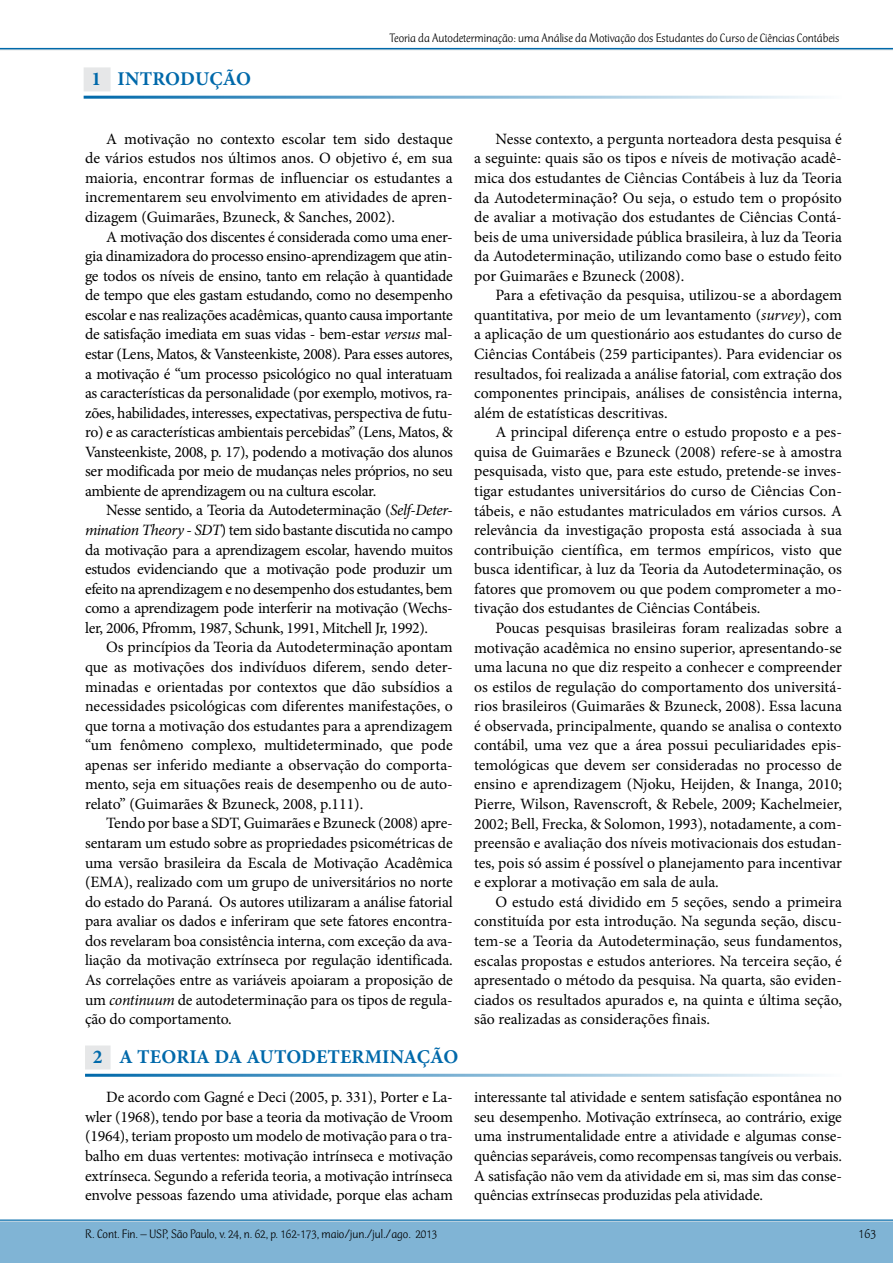
<style>
.page{position:relative;width:893px;height:1263px;background:#fff}
.page>*{position:absolute;margin:0;border:0;box-sizing:border-box;transform-origin:0 0}
.t1{font:700 19.5px "Minion Pro";letter-spacing:.005em;color:#0069aa}
.t2{font:15.75px/19.5px "Minion Pro";letter-spacing:-.005em;color:#000;text-align:justify}
.t3{font:300 13.5px "CT Mercurius Std";color:#000}
.t4{font:300 12.75px "CT Mercurius Std";color:#000}
.s1{font-style:italic}
</style>
<div class="page">
<hr style="left:0;top:49px;width:893px;height:1px;background:#e6e7e8">
<hr style="left:0;top:48px;width:893px;height:1px;background:#0069aa">
<div style="left:0;top:1221px;width:893px;height:42px;background:#80b4d5"></div>
<hr style="left:0;top:1219px;width:893px;height:2px;background:#3387bb">
<div style="left:84px;top:67px;width:27px;height:24px;background:#e6e7e8"></div>
<div style="left:85px;top:1045px;width:26px;height:24px;background:#e6e7e8"></div>
<p class="t1" style="left:91px;top:65px;width:63px">1 INTRO</p>
<p class="t1" style="left:180px;top:65px;width:68px">DUÇÃO</p>
<p class="t4" style="left:390px;top:32px;width:451px">Teoria da Autodeterminação: uma Análise da Motivação dos Estudantes do Curso de Ciências Contábeis</p>
<p class="t2" style="left:85px;top:129px;width:369px;text-indent:21px">A motivação no contexto escolar tem sido destaque de vários estudos nos últimos anos. O objetivo é, em sua maioria, encontrar formas de influenciar os estudantes a incrementarem seu envolvimento em atividades de apren&shy;dizagem (Guimarães, Bzuneck, &amp; Sanches, 2002).</p>
<p class="t2" style="left:85px;top:227px;width:369px;text-indent:21px">A motivação dos discentes é considerada como uma ener&shy;gia dinamizadora do processo ensino-aprendizagem que atin&shy;ge todos os níveis de ensino, tanto em relação à quantidade de tempo que eles gastam estudando, como no desempenho escolar e nas realizações acadêmicas, quanto causa importante de satisfação imediata em suas vidas - bem-estar <span class="s1">versus</span> mal&shy;estar (Lens, Matos, &amp; Vansteenkiste, 2008). Para esses autores, a motivação é “um processo psicológico no qual interatuam as características da personalidade (por exemplo, motivos, ra&shy;zões, habilidades, interesses, expectativas, perspectiva de futu&shy;ro) e as características ambientais percebidas” (Lens, Matos, &amp; Vansteenkiste, 2008, p. 17), podendo a motivação dos alunos ser modificada por meio de mudanças neles próprios, no seu ambiente de aprendizagem ou na cultura escolar.</p>
<p class="t2" style="left:85px;top:501px;width:369px;text-indent:21px">Nesse sentido, a Teoria da Autodeterminação (<span class="s1">Self-Deter&shy;mination Theory - SDT</span>) tem sido bastante discutida no campo da motivação para a aprendizagem escolar, havendo muitos estudos evidenciando que a motivação pode produzir um efeito na aprendizagem e no desempenho dos estudantes, bem como a aprendizagem pode interferir na motivação (Wechs&shy;ler, 2006, Pfromm, 1987, Schunk, 1991, Mitchell Jr, 1992).</p>
<p class="t2" style="left:85px;top:638px;width:369px;text-indent:21px">Os princípios da Teoria da Autodeterminação apontam que as motivações dos indivíduos diferem, sendo deter&shy;minadas e orientadas por contextos que dão subsídios a necessidades psicológicas com diferentes manifestações, o que torna a motivação dos estudantes para a aprendizagem “um fenômeno complexo, multideterminado, que pode apenas ser inferido mediante a observação do comporta&shy;mento, seja em situações reais de desempenho ou de auto&shy;relato” (Guimarães &amp; Bzuneck, 2008, p.111).</p>
<p class="t2" style="left:85px;top:814px;width:369px;text-indent:21px">Tendo por base a SDT, Guimarães e Bzuneck (2008) apre&shy;sentaram um estudo sobre as propriedades psicométricas de uma versão brasileira da Escala de Motivação Acadêmica (EMA), realizado com um grupo de universitários no norte do estado do Paraná. Os autores utilizaram a análise fatorial para avaliar os dados e inferiram que sete fatores encontra&shy;dos revelaram boa consistência interna, com exceção da ava&shy;liação da motivação extrínseca por regulação identificada.<br>As correlações entre as variáveis apoiaram a proposição de um <span class="s1">continuum</span> de autodeterminação para os tipos de regula&shy;ção do comportamento.</p>
<p class="t2" style="left:474px;top:129px;width:369px;text-indent:21px">Nesse contexto, a pergunta norteadora desta pesquisa é a seguinte: quais são os tipos e níveis de motivação acadê&shy;mica dos estudantes de Ciências Contábeis à luz da Teoria da Autodeterminação? Ou seja, o estudo tem o propósito de avaliar a motivação dos estudantes de Ciências Contá&shy;beis de uma universidade pública brasileira, à luz da Teoria da Autodeterminação, utilizando como base o estudo feito por Guimarães e Bzuneck (2008).</p>
<p class="t2" style="left:474px;top:286px;width:369px;text-indent:21px">Para a efetivação da pesquisa, utilizou-se a abordagem quantitativa, por meio de um levantamento (<span class="s1">survey</span>), com a aplicação de um questionário aos estudantes do curso de Ciências Contábeis (259 participantes). Para evidenciar os resultados, foi realizada a análise fatorial, com extração dos componentes principais, análises de consistência interna, além de estatísticas descritivas.</p>
<p class="t2" style="left:474px;top:423px;width:369px;text-indent:21px">A principal diferença entre o estudo proposto e a pes&shy;quisa de Guimarães e Bzuneck (2008) refere-se à amostra pesquisada, visto que, para este estudo, pretende-se inves&shy;tigar estudantes universitários do curso de Ciências Con&shy;tábeis, e não estudantes matriculados em vários cursos. A relevância da investigação proposta está associada à sua contribuição científica, em termos empíricos, visto que busca identificar, à luz da Teoria da Autodeterminação, os fatores que promovem ou que podem comprometer a mo&shy;tivação dos estudantes de Ciências Contábeis.</p>
<p class="t2" style="left:474px;top:618px;width:369px;text-indent:21px">Poucas pesquisas brasileiras foram realizadas sobre a motivação acadêmica no ensino superior, apresentando-se uma lacuna no que diz respeito a conhecer e compreender os estilos de regulação do comportamento dos universitá&shy;rios brasileiros (Guimarães &amp; Bzuneck, 2008). Essa lacuna é observada, principalmente, quando se analisa o contexto contábil, uma vez que a área possui peculiaridades epis&shy;temológicas que devem ser consideradas no processo de ensino e aprendizagem (Njoku, Heijden, &amp; Inanga, 2010; Pierre, Wilson, Ravenscroft, &amp; Rebele, 2009; Kachelmeier, 2002; Bell, Frecka, &amp; Solomon, 1993), notadamente, a com&shy;preensão e avaliação dos níveis motivacionais dos estudan&shy;tes, pois só assim é possível o planejamento para incentivar e explorar a motivação em sala de aula.</p>
<p class="t2" style="left:474px;top:892px;width:369px;text-indent:21px">O estudo está dividido em 5 seções, sendo a primeira constituída por esta introdução. Na segunda seção, discu&shy;tem-se a Teoria da Autodeterminação, seus fundamentos, escalas propostas e estudos anteriores. Na terceira seção, é apresentado o método da pesquisa. Na quarta, são eviden&shy;ciados os resultados apurados e, na quinta e última seção, são realizadas as considerações finais.</p>
<p class="t1" style="left:93px;top:1043px;width:70px">2 A TEORIA</p>
<p class="t1" style="left:214px;top:1043px;width:60px">DA AUTO</p>
<p class="t1" style="left:301px;top:1043px;width:28px">DETERMI</p>
<p class="t1" style="left:390px;top:1043px;width:66px">NAÇÃO</p>
<p class="t2" style="left:85px;top:1087px;width:369px;text-indent:21px">De acordo com Gagné e Deci (2005, p. 331), Porter e La&shy;wler (1968), tendo por base a teoria da motivação de Vroom (1964), teriam proposto um modelo de motivação para o tra&shy;balho em duas vertentes: motivação intrínseca e motivação extrínseca. Segundo a referida teoria, a motivação intrínseca envolve pessoas fazendo uma atividade, porque elas acham</p>
<p class="t2" style="left:474px;top:1087px;width:369px">interessante tal atividade e sentem satisfação espontânea no seu desempenho. Motivação extrínseca, ao contrário, exige uma instrumentalidade entre a atividade e algumas conse&shy;quências separáveis, como recompensas tangíveis ou verbais.<br>A satisfação não vem da atividade em si, mas sim das conse&shy;quências extrínsecas produzidas pela atividade.</p>
<p class="t4" style="left:85px;top:1227px;width:354px">R. Cont. Fin. – USP, São Paulo, v. 24, n. 62, p. 162-173, maio/jun./jul./ago. 2013</p>
<p class="t3" style="left:858px;top:1227px;width:19px">163</p>
</div>
